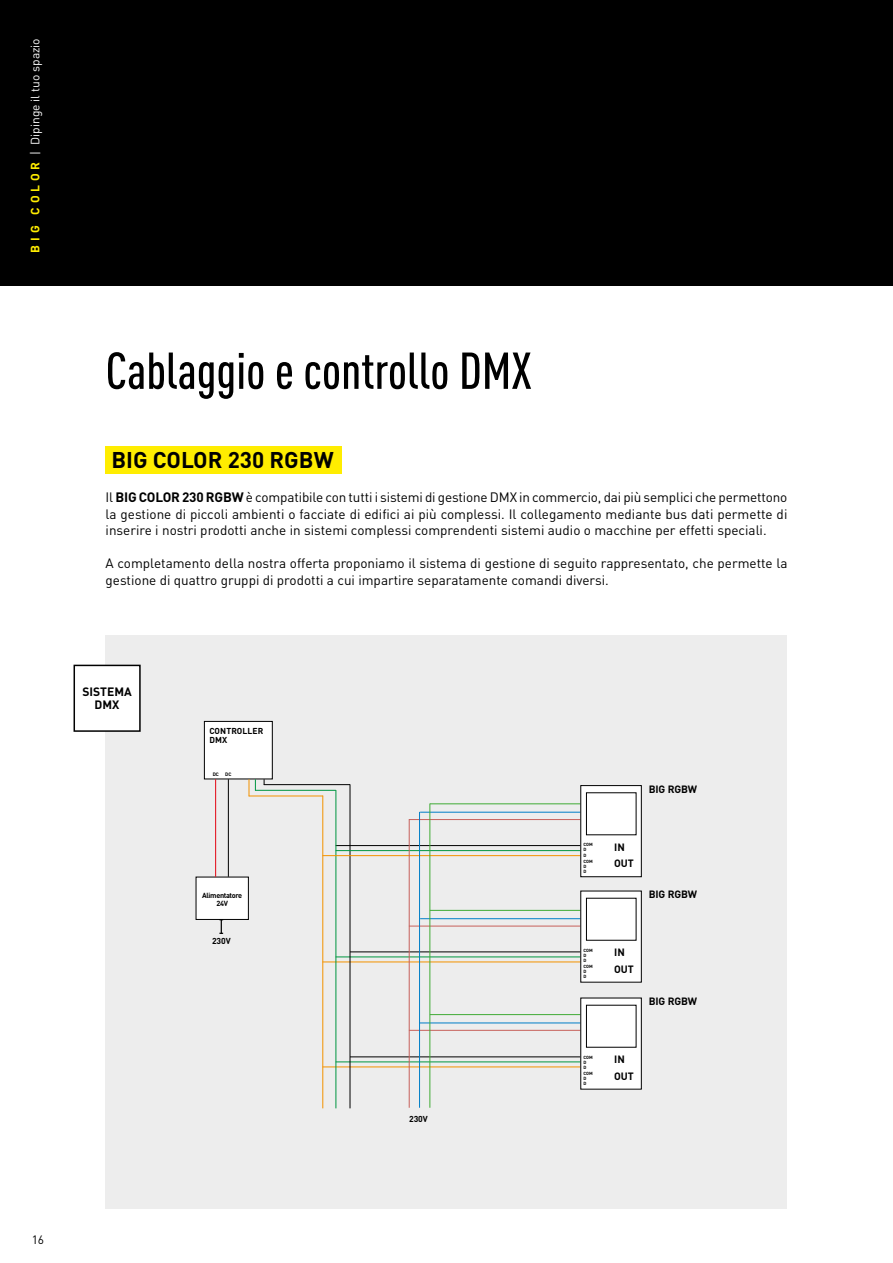
<style>
.page{position:relative;width:893px;height:1263px;background:#fff}
.page>*{position:absolute;margin:0;border:0;box-sizing:border-box;transform-origin:0 0}
.t1{font:500 condensed 51px "DIN Pro";color:#000}
.t2{font:700 22.5px "DIN Pro";color:#000}
.t3{font:13.5px/16.5px "DIN Pro";color:#000;text-align:justify}
.t4{font:12px "DIN Pro";color:#fff}
.t5{font:700 12px/13.5px "DIN Pro";color:#000;text-align:center}
.t6{font:12px "DIN Pro";color:#000}
.t7{font:700 10.5px/16.5px "DIN Pro";letter-spacing:-.01em;color:#000}
.t8{font:700 8.55px/8.6px "DIN Pro";letter-spacing:.01em;color:#000}
.t9{font:700 7.35px/7.4px "DIN Pro";letter-spacing:-.05em;color:#000;text-align:center}
.t10{font:700 4.95px "DIN Pro";color:#000}
.t11{font:700 4.5px/5.1px "DIN Pro";letter-spacing:-.015em;color:#000}
.s1{font-weight:700;color:#ffed00}
.s2{font-weight:700}
</style>
<div class="page">
<div style="left:106px;top:635px;width:681px;height:574px;background:#ededed"></div>
<div style="left:74px;top:665px;width:66px;height:66px;background:#fff"></div>
<div style="left:74px;top:665px;width:67px;height:67px;border:2px solid #000"></div>
<div style="left:106px;top:446px;width:236px;height:27px;background:#ffed00"></div>
<div style="left:0;top:0;width:893px;height:286px;background:#000"></div>
<div style="left:204px;top:721px;width:68px;height:58px;background:#fff"></div>
<div style="left:204px;top:721px;width:69px;height:58px;border:1px solid #000"></div>
<div style="left:196px;top:877px;width:52px;height:42px;background:#fff"></div>
<div style="left:196px;top:877px;width:53px;height:43px;border:1px solid #000"></div>
<hr style="left:215px;top:779px;width:1px;height:98px;background:#e30613">
<hr style="left:228px;top:779px;width:1px;height:98px;background:#000">
<svg style="left:219px;top:919px;width:4px;height:15px"></svg>
<hr style="left:264px;top:784px;width:86px;height:1px;background:#000">
<hr style="left:255px;top:790px;width:81px;height:1px;background:#009641">
<hr style="left:322px;top:962px;width:258px;height:1px;background:#f39200">
<hr style="left:322px;top:1066px;width:258px;height:1px;background:#f39200">
<hr style="left:336px;top:956px;width:244px;height:1px;background:#009641">
<hr style="left:336px;top:1061px;width:244px;height:1px;background:#009641">
<hr style="left:336px;top:845px;width:244px;height:1px;background:#000">
<hr style="left:350px;top:951px;width:230px;height:1px;background:#000">
<hr style="left:350px;top:1056px;width:230px;height:1px;background:#000">
<hr style="left:249px;top:796px;width:74px;height:1px;background:#f39200">
<svg style="left:249px;top:779px;width:7px;height:17px"></svg>
<hr style="left:350px;top:784px;width:1px;height:324px;background:#000">
<hr style="left:430px;top:803px;width:150px;height:1px;background:#40ab35">
<hr style="left:430px;top:910px;width:150px;height:1px;background:#40ab35">
<hr style="left:430px;top:1014px;width:150px;height:1px;background:#40ab35">
<hr style="left:409px;top:819px;width:171px;height:1px;background:#c7615b">
<hr style="left:409px;top:926px;width:171px;height:1px;background:#c7615b">
<hr style="left:409px;top:1030px;width:171px;height:1px;background:#c7615b">
<hr style="left:336px;top:790px;width:1px;height:318px;background:#009641">
<hr style="left:322px;top:796px;width:1px;height:312px;background:#f39200">
<hr style="left:420px;top:812px;width:160px;height:1px;background:#007ec7">
<hr style="left:420px;top:918px;width:160px;height:1px;background:#007ec7">
<hr style="left:419px;top:1023px;width:161px;height:1px;background:#007ec7">
<hr style="left:322px;top:855px;width:258px;height:1px;background:#f39200">
<hr style="left:336px;top:850px;width:244px;height:1px;background:#009641">
<hr style="left:409px;top:819px;width:1px;height:289px;background:#c7615b">
<hr style="left:419px;top:812px;width:1px;height:296px;background:#007ec7">
<hr style="left:430px;top:803px;width:1px;height:305px;background:#40ab35">
<div style="left:581px;top:785px;width:60px;height:92px;background:#fff"></div>
<div style="left:580px;top:785px;width:62px;height:92px;border:1px solid #000"></div>
<div style="left:581px;top:891px;width:60px;height:91px;background:#fff"></div>
<div style="left:580px;top:890px;width:62px;height:93px;border:1px solid #000"></div>
<div style="left:581px;top:998px;width:60px;height:91px;background:#fff"></div>
<div style="left:580px;top:997px;width:62px;height:93px;border:1px solid #000"></div>
<p class="t4" style="left:26px;top:253px;width:216px;rotate:-90deg"><span class="s1">B I G C O L O R</span> | Dipinge il tuo spazio</p>
<h1 class="t1" style="left:106px;top:333px;width:428px">Cablaggio e controllo DMX</h1>
<h2 class="t2" style="left:111px;top:441px;width:224px">BIG COLOR 230 RGBW</h2>
<p class="t3" style="left:106px;top:488px;width:683px">Il <span class="s2">BIG COLOR 230 RGBW</span> è compatibile con tutti i sistemi di gestione DMX in commercio, dai più semplici che permettono la gestione di piccoli ambienti o facciate di edifici ai più complessi. Il collegamento mediante bus dati permette di inserire i nostri prodotti anche in sistemi complessi comprendenti sistemi audio o macchine per effetti speciali.</p>
<p class="t3" style="left:106px;top:554px;width:683px">A completamento della nostra offerta proponiamo il sistema di gestione di seguito rappresentato, che permette la gestione di quattro gruppi di prodotti a cui impartire separatamente comandi diversi.</p>
<p class="t5" style="left:82px;top:683px;width:51px">SISTEMA<br>DMX</p>
<p class="t8" style="left:209px;top:725px;width:56px">CONTROLLER<br>DMX</p>
<p class="t10" style="left:213px;top:770px;width:8px">DC</p>
<p class="t10" style="left:225px;top:770px;width:8px">DC</p>
<p class="t9" style="left:202px;top:891px;width:41px">Alimentatore<br>24V</p>
<p class="t8" style="left:212px;top:936px;width:20px">230V</p>
<p class="t8" style="left:409px;top:1114px;width:20px">230V</p>
<p class="t7" style="left:649px;top:779px;width:50px">BIG RGBW</p>
<p class="t11" style="left:583px;top:842px;width:11px">COM<br>D<br>D</p>
<p class="t11" style="left:583px;top:858px;width:11px">COM<br>D<br>D</p>
<p class="t7" style="left:614px;top:837px;width:21px">IN<br>OUT</p>
<p class="t7" style="left:649px;top:885px;width:50px">BIG RGBW</p>
<p class="t11" style="left:583px;top:947px;width:11px">COM<br>D<br>D</p>
<p class="t11" style="left:583px;top:964px;width:11px">COM<br>D<br>D</p>
<p class="t7" style="left:614px;top:943px;width:21px">IN<br>OUT</p>
<p class="t7" style="left:649px;top:992px;width:50px">BIG RGBW</p>
<p class="t11" style="left:583px;top:1054px;width:11px">COM<br>D<br>D</p>
<p class="t11" style="left:583px;top:1071px;width:11px">COM<br>D<br>D</p>
<p class="t7" style="left:614px;top:1050px;width:21px">IN<br>OUT</p>
<p class="t6" style="left:32px;top:1230px;width:14px">16</p>
</div>
